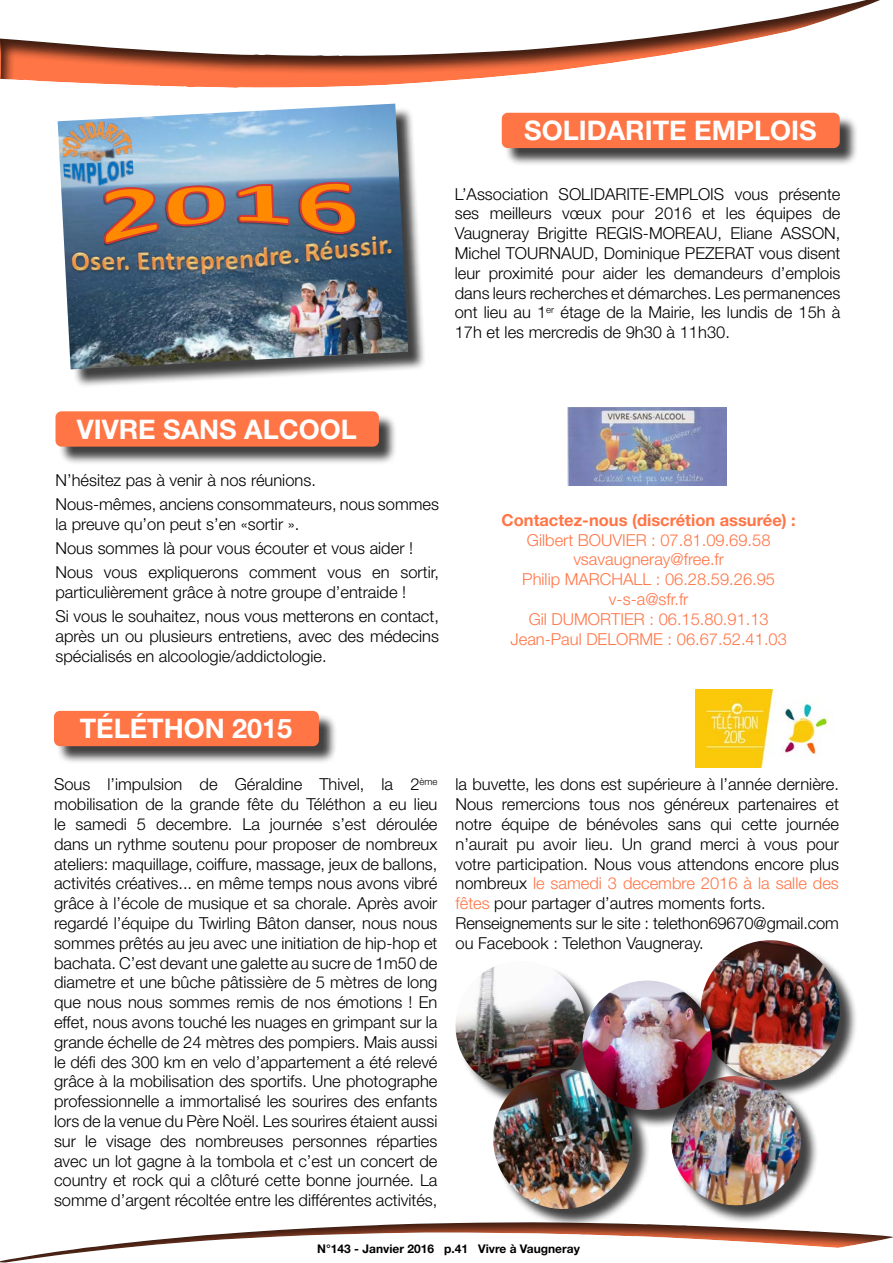
<style>
.page{position:relative;width:893px;height:1263px;background:#fff}
.page>*{position:absolute;margin:0;border:0;box-sizing:border-box;transform-origin:0 0}
.t1{font:700 27px "Helvetica Neue LT Std";color:#fff}
.t2{font:300 16.5px/19.8px "Helvetica Neue LT Std";color:#000}
.t3{font:300 16.5px/19.8px "Helvetica Neue LT Std";color:#ff7546;text-align:center}
.t4{font:700 16.5px "Helvetica Neue LT Std";color:#ff7546}
.t5{font:700 12px "Helvetica Neue LT Std";color:#000}
.s1{color:#ff7546}
</style>
<div class="page">
<svg style="left:45px;top:0;width:835px;height:140px"></svg>
<svg style="left:366px;top:1222px;width:527px;height:26px"></svg>
<svg style="left:0;top:1225px;width:366px;height:38px"></svg>
<div style="left:0;top:0;width:45px;height:324px;background:#000;opacity:.75"></div>
<div style="left:504px;top:115px;width:354px;height:52px;background:#000;opacity:.75"></div>
<div style="left:502px;top:113px;width:338px;height:35px;background:#ff7546;border-radius:6px"></div>
<div style="left:58px;top:414px;width:339px;height:51px;background:#000;opacity:.75"></div>
<div style="left:55px;top:411px;width:324px;height:36px;background:#ff7546;border-radius:6px"></div>
<img style="left:567px;top:407px;width:160px;height:79px">
<div style="left:60px;top:106px;width:367px;height:282px;background:#000;opacity:.75"></div>
<img style="left:58px;top:104px;width:350px;height:265px">
<svg style="left:103px;top:181px;width:252px;height:53px;background:#9c745c"></svg>
<img style="left:67px;top:234px;width:330px;height:52px">
<img style="left:279px;top:276px;width:122px;height:82px">
<img style="left:61px;top:120px;width:73px;height:67px">
<div style="left:57px;top:713px;width:280px;height:52px;background:#000;opacity:.75"></div>
<div style="left:54px;top:711px;width:265px;height:35px;background:#ff7546;border-radius:6px"></div>
<img style="left:695px;top:689px;width:137px;height:79px">
<img style="left:455px;top:966px;width:130px;height:124px">
<div style="left:703px;top:942px;width:155px;height:156px;background:#000;opacity:.75"></div>
<img style="left:703px;top:940px;width:139px;height:142px">
<div style="left:496px;top:1072px;width:155px;height:156px;background:#000;opacity:.75"></div>
<img style="left:486px;top:1069px;width:153px;height:147px">
<div style="left:673px;top:1078px;width:147px;height:146px;background:#000;opacity:.75"></div>
<img style="left:671px;top:1076px;width:135px;height:134px">
<div style="left:585px;top:983px;width:145px;height:145px;background:#000;opacity:.75"></div>
<img style="left:582px;top:980px;width:130px;height:130px;border-radius:65px">
<h1 class="t1" style="left:524px;top:114px;width:294px">SOLIDARITE EMPLOIS</h1>
<p class="t2" style="left:455px;top:183px;width:387px;text-align:justify">L’Association SOLIDARITE-EMPLOIS vous présente ses meilleurs vœux pour 2016 et les équipes de Vaugneray Brigitte REGIS-MOREAU, Eliane ASSON, Michel TOURNAUD, Dominique PEZERAT vous disent leur proximité pour aider les demandeurs d’emplois dans leurs recherches et démarches. Les permanences ont lieu au 1<sup>er</sup> étage de la Mairie, les lundis de 15h à 17h et les mercredis de 9h30 à 11h30.</p>
<h1 class="t1" style="left:77px;top:412px;width:282px">VIVRE SANS ALCOOL</h1>
<p class="t2" style="left:56px;top:468px;width:385px;line-height:24px">N’hésitez pas à venir à nos réunions.<br>Nous-mêmes, anciens consommateurs, nous sommes</p>
<p class="t2" style="left:56px;top:512px;width:385px;line-height:24px">la preuve qu’on peut s’en «sortir ».<br>Nous sommes là pour vous écouter et vous aider !<br>Nous vous expliquerons comment vous en sortir,</p>
<p class="t2" style="left:56px;top:580px;width:385px;line-height:24px">particulièrement grâce à notre groupe d’entraide !<br>Si vous le souhaitez, nous vous metterons en contact,</p>
<p class="t2" style="left:56px;top:626px;width:385px">après un ou plusieurs entretiens, avec des médecins spécialisés en alcoologie/addictologie.</p>
<p class="t4" style="left:502px;top:510px;width:296px">Contactez-nous (discrétion assurée) :</p>
<p class="t3" style="left:511px;top:529px;width:278px">Gilbert BOUVIER : 07.81.09.69.58 vsavaugneray@free.fr<br>Philip MARCHALL : 06.28.59.26.95 v-s-a@sfr.fr<br>Gil DUMORTIER : 06.15.80.91.13<br>Jean-Paul DELORME : 06.67.52.41.03</p>
<h1 class="t1" style="left:80px;top:712px;width:214px">TÉLÉTHON 2015</h1>
<p class="t2" style="left:54px;top:774px;width:385px;text-align:justify">Sous l’impulsion de Géraldine Thivel, la 2<sup>ème </sup>mobilisation de la grande fête du Téléthon a eu lieu le samedi 5 decembre. La journée s’est déroulée dans un rythme soutenu pour proposer de nombreux ateliers: maquillage, coiffure, massage, jeux de ballons, activités créatives... en même temps nous avons vibré grâce à l’école de musique et sa chorale. Après avoir regardé l’équipe du Twirling Bâton danser, nous nous sommes prêtés au jeu avec une initiation de hip-hop et bachata. C’est devant une galette au sucre de 1m50 de diametre et une bûche pâtissière de 5 mètres de long que nous nous sommes remis de nos émotions ! En effet, nous avons touché les nuages en grimpant sur la grande échelle de 24 mètres des pompiers. Mais aussi le défi des 300 km en velo d’appartement a été relevé grâce à la mobilisation des sportifs. Une photographe professionnelle a immortalisé les sourires des enfants lors de la venue du Père Noël. Les sourires étaient aussi sur le visage des nombreuses personnes réparties avec un lot gagne à la tombola et c’est un concert de country et rock qui a clôturé cette bonne journée. La somme d’argent récoltée entre les différentes activités,</p>
<p class="t2" style="left:455px;top:774px;width:385px">la buvette, les dons est supérieure à l’année dernière.<br>Nous remercions tous nos généreux partenaires et notre équipe de bénévoles sans qui cette journée n’aurait pu avoir lieu. Un grand merci à vous pour votre participation. Nous vous attendons encore plus nombreux <span class="s1">le samedi 3 decembre 2016 à la salle des fêtes</span> pour partager d’autres moments forts.<br>Renseignements sur le site : telethon69670@gmail.com ou Facebook : Telethon Vaugneray.</p>
<p class="t5" style="left:317px;top:1241px;width:264px">N°143 - Janvier 2016 p.41 Vivre à Vaugneray</p>
</div>
